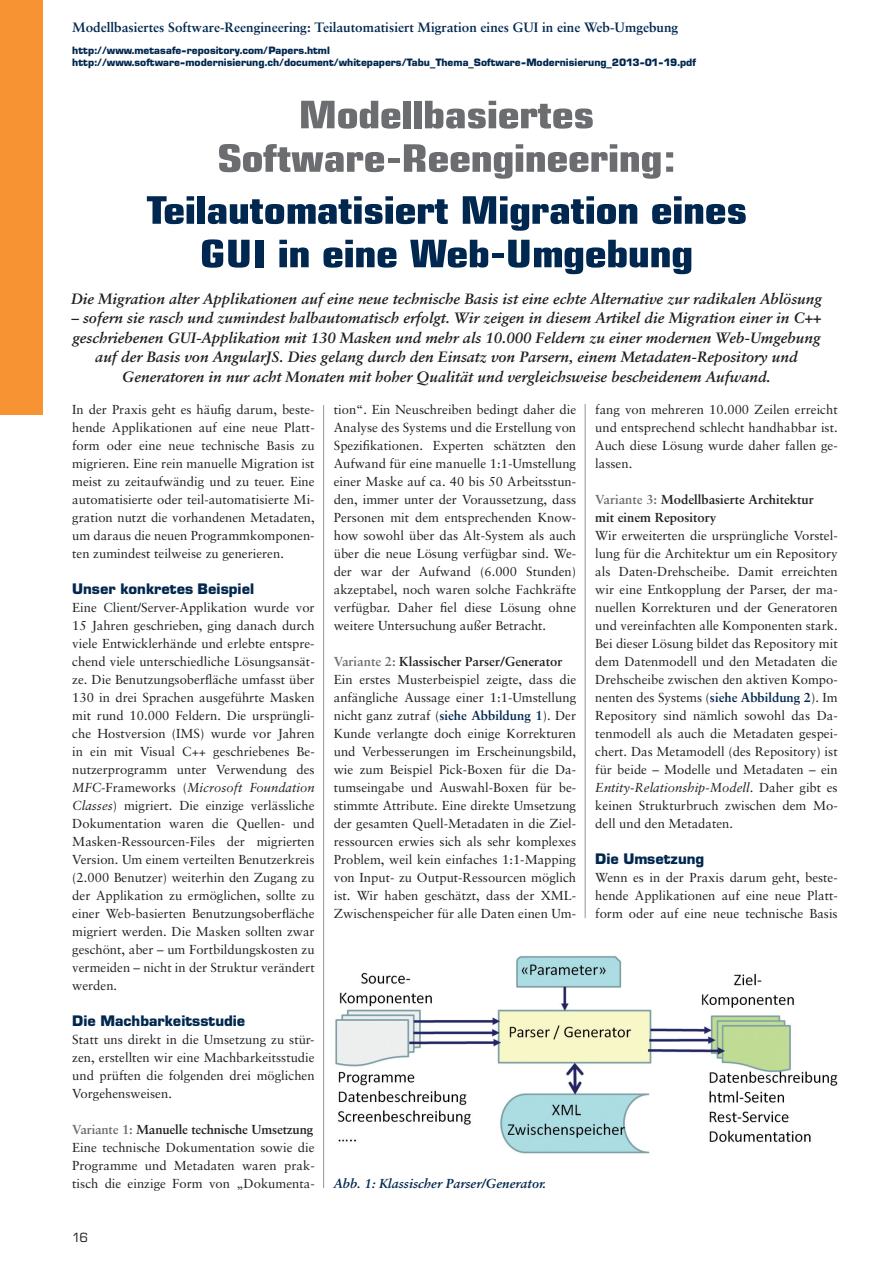
<style>
.page{position:relative;width:893px;height:1263px;background:#fff}
.page>*{position:absolute;margin:0;border:0;box-sizing:border-box;transform-origin:0 0}
.t1{font:700 39px/43.5px "Eurostile Condensed BQ";color:#00274f;text-align:center;scale:1.33 1}
.t2{font:700 39px/43.5px "Eurostile Condensed BQ";color:#6c6d70;text-align:center;scale:1.33 1}
.t3{font:italic 700 15px/19.5px "Sabon";color:#231f20;text-align:center}
.t4{font:700 15px "Eurostile BQ";color:#00274f}
.t5{font:700 13.5px "Sabon";color:#00274f}
.t6{font:13.05px/18px "Sabon";color:#231f20;text-align:justify}
.t7{font:700 13.05px/18px "Sabon";color:#231f20}
.t8{font:italic 700 13.05px "Sabon";color:#00274f}
.t9{font:13.05px "Eurostile BQ";color:#231f20}
.t10{font:700 10.5px/12.6px "Eurostile BQ";color:#00274f}
.s1{font-style:italic}
.s2{font-weight:700;color:#6c6d70}
.s3{font-weight:700}
.s4{font-weight:700;color:#00274f}
.s5{color:#6c6d70}
</style>
<div class="page">
<div style="left:0;top:0;width:43px;height:414px;background:#f79332"></div>
<hr style="left:323px;top:405px;width:1px;height:783px;background:#939598">
<hr style="left:585px;top:404px;width:1px;height:514px;background:#939598">
<img style="left:335px;top:955px;width:503px;height:199px">
<p class="t5" style="left:72px;top:19px;width:608px">Modellbasiertes Software-Reengineering: Teilautomatisiert Migration eines GUI in eine Web-Umgebung</p>
<p class="t10" style="left:72px;top:44px;width:625px">http://www.metasafe-repository.com/Papers.html http://www.software-modernisierung.ch/document/whitepapers/Tabu_Thema_Software-Modernisierung_2013-01-19.pdf</p>
<h1 class="t2" style="left:218px;top:94px;width:345px">Modellbasiertes<br>Software-Reengineering:</h1>
<h1 class="t1" style="left:146px;top:189px;width:453px">Teilautomatisiert Migration eines<br>GUI in eine Web-Umgebung</h1>
<p class="t3" style="left:71px;top:289px;width:752px">Die Migration alter Applikationen auf eine neue technische Basis ist eine echte Alternative zur radikalen Ablösung</p>
<p class="t3" style="left:71px;top:308px;width:751px">– sofern sie rasch und zumindest halbautomatisch erfolgt. Wir zeigen in diesem Artikel die Migration einer in C++ geschriebenen GUI-Applikation mit 130 Masken und mehr als 10.000 Feldern zu einer modernen Web-Umgebung auf der Basis von AngularJS. Dies gelang durch den Einsatz von Parsern, einem Metadaten-Repository und Generatoren in nur acht Monaten mit hoher Qualität und vergleichsweise bescheidenem Aufwand.</p>
<p class="t6" style="left:72px;top:400px;width:244px">In der Praxis geht es häufig darum, beste&shy;hende Applikationen auf eine neue Platt&shy;form oder eine neue technische Basis zu migrieren. Eine rein manuelle Migration ist meist zu zeitaufwändig und zu teuer. Eine automatisierte oder teil-automatisierte Mi&shy;gration nutzt die vorhandenen Metadaten, um daraus die neuen Programmkomponen&shy;ten zumindest teilweise zu generieren.</p>
<p class="t4" style="left:72px;top:580px;width:183px">Unser konkretes Beispiel</p>
<p class="t6" style="left:72px;top:598px;width:244px">Eine Client/Server-Applikation wurde vor 15 Jahren geschrieben, ging danach durch viele Entwicklerhände und erlebte entspre&shy;chend viele unterschiedliche Lösungsansät&shy;ze. Die Benutzungsoberfläche umfasst über 130 in drei Sprachen ausgeführte Masken mit rund 10.000 Feldern. Die ursprüngli&shy;che Hostversion (IMS) wurde vor Jahren in ein mit Visual C++ geschriebenes Be&shy;nutzerprogramm unter Verwendung des <span class="s1">MFC</span>-Frameworks (<span class="s1">Microsoft Foundation Classes</span>) migriert. Die einzige verlässliche Dokumentation waren die Quellen- und Masken-Ressourcen-Files der migrierten Version. Um einem verteilten Benutzerkreis (2.000 Benutzer) weiterhin den Zugang zu der Applikation zu ermöglichen, sollte zu einer Web-basierten Benutzungsoberfläche migriert werden. Die Masken sollten zwar geschönt, aber – um Fortbildungskosten zu vermeiden – nicht in der Struktur verändert werden.</p>
<p class="t4" style="left:72px;top:1012px;width:175px">Die Machbarkeitsstudie</p>
<p class="t6" style="left:72px;top:1030px;width:244px">Statt uns direkt in die Umsetzung zu stür&shy;zen, erstellten wir eine Machbarkeitsstudie und prüften die folgenden drei möglichen Vorgehensweisen.</p>
<p class="t6" style="left:72px;top:1120px;width:244px"><span class="s2">Variante 1:</span> <span class="s3">Manuelle technische Umsetzung </span>Eine technische Dokumentation sowie die Programme und Metadaten waren prak&shy;tisch die einzige Form von „Dokumenta-</p>
<p class="t9" style="left:72px;top:1230px;width:17px">16</p>
<p class="t6" style="left:334px;top:400px;width:244px">tion“. Ein Neuschreiben bedingt daher die Analyse des Systems und die Erstellung von Spezifikationen. Experten schätzten den Aufwand für eine manuelle 1:1-Umstellung einer Maske auf ca. 40 bis 50 Arbeitsstun&shy;den, immer unter der Voraussetzung, dass Personen mit dem entsprechenden Know&shy;how sowohl über das Alt-System als auch über die neue Lösung verfügbar sind. We&shy;der war der Aufwand (6.000 Stunden) akzeptabel, noch waren solche Fachkräfte verfügbar. Daher fiel diese Lösung ohne weitere Untersuchung außer Betracht.</p>
<p class="t6" style="left:334px;top:652px;width:244px;text-align:left"><span class="s2">Variante 2:</span> <span class="s3">Klassischer Parser/Generator </span>Ein erstes Musterbeispiel zeigte, dass die anfängliche Aussage einer 1:1-Umstellung nicht ganz zutraf (<span class="s4">siehe Abbildung 1</span>). Der Kunde verlangte doch einige Korrekturen und Verbesserungen im Erscheinungsbild, wie zum Beispiel Pick-Boxen für die Da&shy;tumseingabe und Auswahl-Boxen für be&shy;stimmte Attribute. Eine direkte Umsetzung der gesamten Quell-Metadaten in die Ziel&shy;ressourcen erwies sich als sehr komplexes Problem, weil kein einfaches 1:1-Mapping von Input- zu Output-Ressourcen möglich ist. Wir haben geschätzt, dass der XML-Zwischenspeicher für alle Daten einen Um-</p>
<p class="t8" style="left:334px;top:1176px;width:214px">Abb. 1: Klassischer Parser/Generator.</p>
<p class="t6" style="left:595px;top:400px;width:244px">fang von mehreren 10.000 Zeilen erreicht und entsprechend schlecht handhabbar ist.<br>Auch diese Lösung wurde daher fallen ge&shy;lassen.</p>
<p class="t7" style="left:595px;top:490px;width:220px"><span class="s5">Variante 3:</span> Modellbasierte Architektur mit einem Repository</p>
<p class="t6" style="left:595px;top:526px;width:244px">Wir erweiterten die ursprüngliche Vorstel&shy;lung für die Architektur um ein Repository als Daten-Drehscheibe. Damit erreichten wir eine Entkopplung der Parser, der ma&shy;nuellen Korrekturen und der Generatoren und vereinfachten alle Komponenten stark.<br>Bei dieser Lösung bildet das Repository mit dem Datenmodell und den Metadaten die Drehscheibe zwischen den aktiven Kompo&shy;nenten des Systems (<span class="s4">siehe Abbildung 2</span>). Im Repository sind nämlich sowohl das Da&shy;tenmodell als auch die Metadaten gespei&shy;chert. Das Metamodell (des Repository) ist für beide – Modelle und Metadaten – ein <span class="s1">Entity-Relationship-Modell</span>. Daher gibt es keinen Strukturbruch zwischen dem Mo&shy;dell und den Metadaten.</p>
<p class="t4" style="left:595px;top:850px;width:111px">Die Umsetzung</p>
<p class="t6" style="left:595px;top:868px;width:244px">Wenn es in der Praxis darum geht, beste&shy;hende Applikationen auf eine neue Platt&shy;form oder auf eine neue technische Basis</p>
</div>
